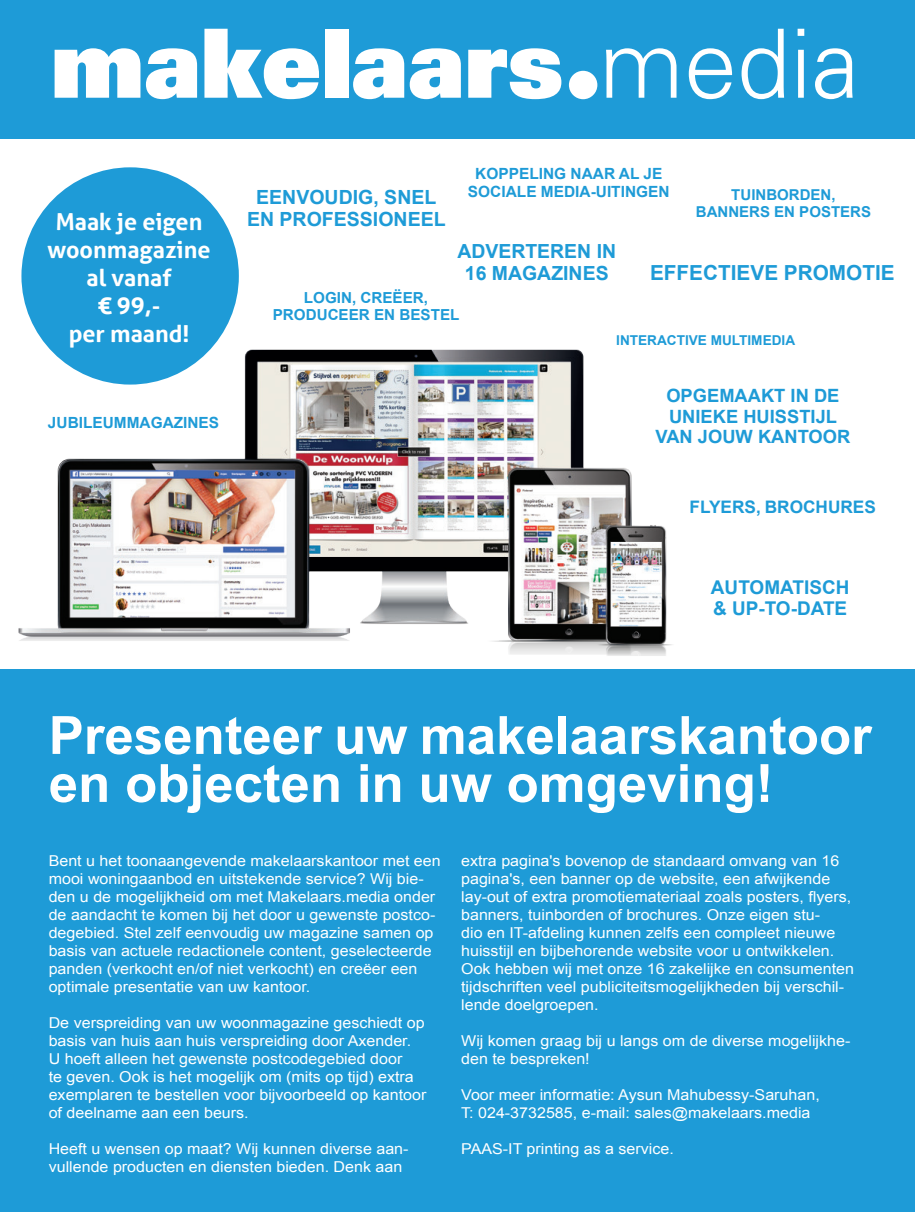
<style>
.page{position:relative;width:915px;height:1212px;background:#fff}
.page>*{position:absolute;margin:0;border:0;box-sizing:border-box;transform-origin:0 0}
.t1{font:700 52.8px/48px "Arial";color:#fff}
.t2{font:700 23.4px/28px "Aller";color:#fff;text-align:center}
.t3{font:700 20.7px "Arial";color:#1e9bd7}
.t4{font:700 19.5px/21.9px "Arial";color:#1e9bd7;text-align:center}
.t5{font:700 18.9px/21.3px "Arial";color:#1e9bd7}
.t6{font:700 18.3px/20.5px "Arial";color:#1e9bd7;text-align:center}
.t7{font:700 17.25px "Arial";color:#1e9bd7}
.t8{font:700 15.45px/17.2px "Arial";color:#1e9bd7;text-align:center}
.t9{font:700 15.15px/17.1px "Arial";color:#1e9bd7;text-align:center}
.t10{font:15px/18px "Arial";color:#fff;scale:1.07 1}
.t11{font:700 15px/16.8px "Arial";color:#1e9bd7;text-align:center}
.t12{font:700 13.65px "Arial";color:#1e9bd7}
</style>
<div class="page">
<img style="left:0;top:330px;width:731px;height:340px">
<div style="left:0;top:0;width:914px;height:139px;background:#1e9bd7"></div>
<svg style="left:55px;top:48px;width:85px;height:50px"></svg>
<svg style="left:146px;top:48px;width:51px;height:51px"></svg>
<svg style="left:204px;top:29px;width:115px;height:70px"></svg>
<div style="left:325px;top:29px;width:23px;height:69px;background:#fff"></div>
<svg style="left:353px;top:48px;width:107px;height:51px"></svg>
<svg style="left:468px;top:48px;width:93px;height:51px"></svg>
<svg style="left:606px;top:48px;width:70px;height:50px"></svg>
<svg style="left:688px;top:48px;width:43px;height:51px"></svg>
<svg style="left:741px;top:29px;width:42px;height:70px"></svg>
<svg style="left:797px;top:29px;width:7px;height:69px"></svg>
<svg style="left:815px;top:48px;width:37px;height:51px"></svg>
<div style="left:568px;top:71px;width:29px;height:28px;background:#fff;border-radius:50%"></div>
<div style="left:21px;top:167px;width:218px;height:218px;background:#1e9bd7;border-radius:50%"></div>
<div style="left:0;top:670px;width:914px;height:542px;background:#1e9bd7"></div>
<h2 class="t2" style="left:48px;top:208px;width:164px">Maak je eigen woonmagazine al vanaf<br>€ 99,-<br>per maand!</h2>
<p class="t8" style="left:48px;top:414px;width:173px">JUBILEUMMAGAZINES</p>
<h3 class="t4" style="left:247px;top:187px;width:200px">EENVOUDIG, SNEL<br>EN PROFESSIONEEL</h3>
<p class="t8" style="left:468px;top:166px;width:203px">KOPPELING NAAR AL JE<br>SOCIALE MEDIA-UITINGEN</p>
<p class="t11" style="left:695px;top:187px;width:177px">TUINBORDEN,<br>BANNERS EN POSTERS</p>
<h3 class="t4" style="left:457px;top:241px;width:160px">ADVERTEREN IN<br>16 MAGAZINES</h3>
<h3 class="t3" style="left:649px;top:259px;width:246px">EFFECTIEVE PROMOTIE</h3>
<p class="t9" style="left:273px;top:290px;width:188px">LOGIN, CREËER,<br>PRODUCEER EN BESTEL</p>
<p class="t12" style="left:616px;top:331px;width:180px">INTERACTIVE MULTIMEDIA</p>
<p class="t6" style="left:655px;top:386px;width:196px">OPGEMAAKT IN DE<br>UNIEKE HUISSTIJL<br>VAN JOUW KANTOOR</p>
<p class="t7" style="left:689px;top:496px;width:188px">FLYERS, BROCHURES</p>
<p class="t5" style="left:710px;top:577px;width:140px">AUTOMATISCH &amp; UP-TO-DATE</p>
<h1 class="t1" style="left:49px;top:713px;width:824px">Presenteer uw makelaarskantoor en objecten in uw omgeving!</h1>
<p class="t10" style="left:49px;top:852px;width:368px">Bent u het toonaangevende makelaarskantoor met een mooi woningaanbod en uitstekende service? Wij bie&shy;den u de mogelijkheid om met Makelaars.media onder de aandacht te komen bij het door u gewenste postco&shy;degebied. Stel zelf eenvoudig uw magazine samen op basis van actuele redactionele content, geselecteerde panden (verkocht en/of niet verkocht) en creëer een optimale presentatie van uw kantoor.</p>
<p class="t10" style="left:49px;top:1014px;width:354px">De verspreiding van uw woonmagazine geschiedt op basis van huis aan huis verspreiding door Axender.<br>U hoeft alleen het gewenste postcodegebied door<br>te geven. Ook is het mogelijk om (mits op tijd) extra exemplaren te bestellen voor bijvoorbeeld op kantoor of deelname aan een beurs.</p>
<p class="t10" style="left:49px;top:1140px;width:338px">Heeft u wensen op maat? Wij kunnen diverse aan&shy;vullende producten en diensten bieden. Denk aan</p>
<p class="t10" style="left:461px;top:852px;width:368px">extra pagina's bovenop de standaard omvang van 16 pagina's, een banner op de website, een afwijkende lay-out of extra promotiemateriaal zoals posters, flyers, banners, tuinborden of brochures. Onze eigen stu-<br>dio en IT-afdeling kunnen zelfs een compleet nieuwe huisstijl en bijbehorende website voor u ontwikkelen.<br>Ook hebben wij met onze 16 zakelijke en consumenten tijdschriften veel publiciteitsmogelijkheden bij verschil&shy;lende doelgroepen.</p>
<p class="t10" style="left:461px;top:1032px;width:365px">Wij komen graag bij u langs om de diverse mogelijkhe&shy;den te bespreken!</p>
<p class="t10" style="left:461px;top:1086px;width:336px">Voor meer informatie: Aysun Mahubessy-Saruhan,<br>T: 024-3732585, e-mail: sales@makelaars.media</p>
<p class="t10" style="left:461px;top:1140px;width:200px">PAAS-IT printing as a service.</p>
</div>
